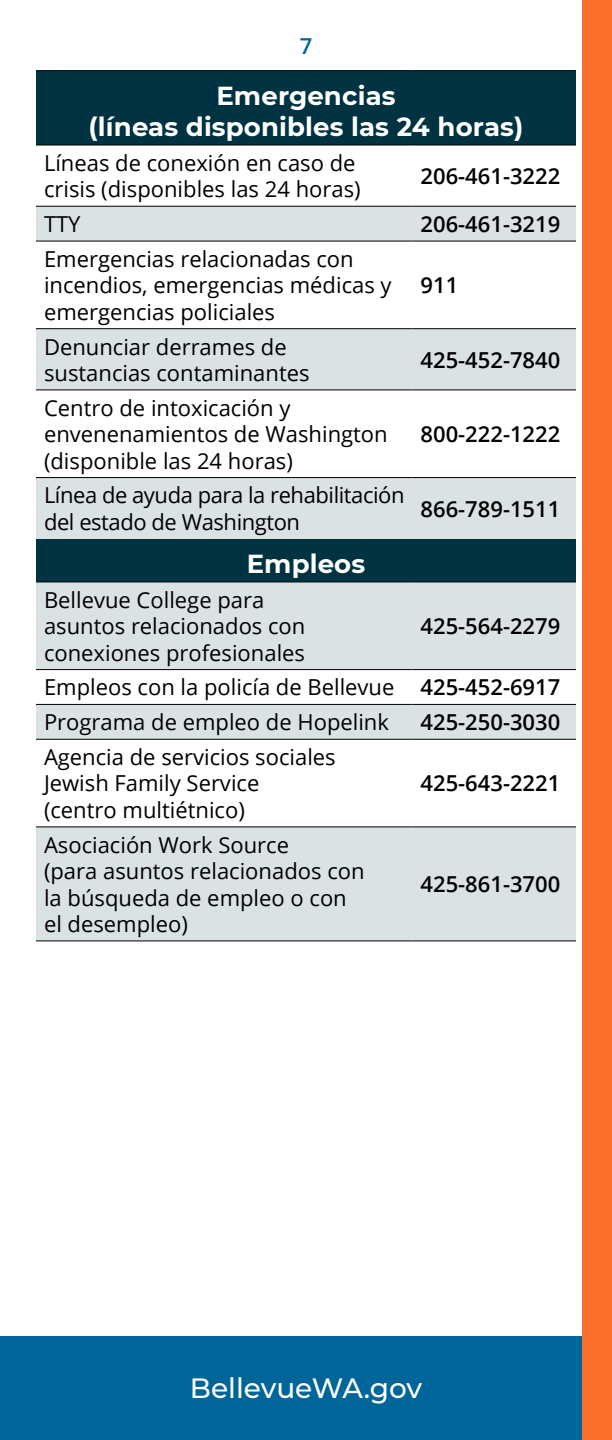
<style>
.page{position:relative;width:612px;height:1440px;background:#fff}
.page>*{position:absolute;margin:0;border:0;box-sizing:border-box;transform-origin:0 0}
.t1{font:500 28px "Montserrat";color:#fff}
.subheads_in_table{font:700 26px/31.2px "Montserrat";letter-spacing:.005em;color:#fff;text-align:center}
.text{font:22px/26.4px "Open Sans";color:#000}
.phone_number{font:600 22px "Open Sans";color:#000}
.text-2{font:22px/26.4px "Open Sans";letter-spacing:-.02em;color:#000}
.t2{font:600 22px "Open Sans";color:#006598}
</style>
<div class="page">
<div style="left:0;top:1336px;width:612px;height:104px;background:#006598"></div>
<div style="left:36px;top:71px;width:540px;height:74px;background:#003341"></div>
<svg style="left:36px;top:207px;width:540px;height:734px;fill:#dbe2e3"></svg>
<hr style="left:36px;top:145px;width:377px;height:1px;background:#000">
<hr style="left:413px;top:145px;width:163px;height:1px;background:#000">
<hr style="left:36px;top:206px;width:377px;height:1px;background:#000">
<hr style="left:413px;top:206px;width:163px;height:1px;background:#000">
<hr style="left:36px;top:241px;width:377px;height:1px;background:#000">
<hr style="left:413px;top:241px;width:163px;height:1px;background:#000">
<hr style="left:36px;top:328px;width:377px;height:1px;background:#000">
<hr style="left:413px;top:328px;width:163px;height:1px;background:#000">
<hr style="left:36px;top:390px;width:377px;height:1px;background:#000">
<hr style="left:413px;top:390px;width:163px;height:1px;background:#000">
<hr style="left:36px;top:582px;width:377px;height:1px;background:#000">
<hr style="left:413px;top:582px;width:163px;height:1px;background:#000">
<hr style="left:36px;top:669px;width:377px;height:1px;background:#000">
<hr style="left:413px;top:669px;width:163px;height:1px;background:#000">
<hr style="left:36px;top:704px;width:377px;height:1px;background:#000">
<hr style="left:413px;top:704px;width:163px;height:1px;background:#000">
<hr style="left:36px;top:739px;width:377px;height:1px;background:#000">
<hr style="left:413px;top:739px;width:163px;height:1px;background:#000">
<hr style="left:36px;top:827px;width:377px;height:1px;background:#000">
<hr style="left:413px;top:827px;width:163px;height:1px;background:#000">
<hr style="left:36px;top:477px;width:377px;height:1px;background:#000">
<hr style="left:413px;top:477px;width:163px;height:1px;background:#000">
<hr style="left:36px;top:70px;width:377px;height:1px;background:#000">
<hr style="left:413px;top:70px;width:163px;height:1px;background:#000">
<hr style="left:36px;top:941px;width:377px;height:1px;background:#000">
<hr style="left:413px;top:941px;width:163px;height:1px;background:#000">
<div style="left:582px;top:0;width:30px;height:1440px;background:#f96e28"></div>
<p class="t2" style="left:300px;top:31px;width:14px">7</p>
<h3 class="subheads_in_table" style="left:89px;top:79px;width:436px">Emergencias<br>(líneas disponibles las 24 horas)</h3>
<p class="text" style="left:44px;top:149px;width:318px">Líneas de conexión en caso de crisis (disponibles las 24 horas)</p>
<p class="phone_number" style="left:421px;top:161px;width:141px">206-461-3222</p>
<p class="text" style="left:44px;top:210px;width:38px">TTY</p>
<p class="phone_number" style="left:421px;top:209px;width:141px">206-461-3219</p>
<p class="text" style="left:44px;top:245px;width:349px">Emergencias relacionadas con incendios, emergencias médicas y emergencias policiales</p>
<p class="phone_number" style="left:421px;top:270px;width:39px">911</p>
<p class="text" style="left:44px;top:333px;width:267px">Denunciar derrames de sustancias contaminantes</p>
<p class="text" style="left:44px;top:394px;width:345px">Centro de intoxicación y envenenamientos de Washington (disponible las 24 horas)</p>
<p class="text-2" style="left:44px;top:482px;width:362px">Línea de ayuda para la rehabilitación del estado de Washington</p>
<h3 class="subheads_in_table" style="left:247px;top:547px;width:120px">Empleos</h3>
<p class="text" style="left:44px;top:586px;width:263px">Bellevue College para asuntos relacionados con conexiones profesionales</p>
<p class="phone_number" style="left:421px;top:345px;width:141px">425-452-7840</p>
<p class="phone_number" style="left:421px;top:419px;width:141px">800-222-1222</p>
<p class="phone_number" style="left:421px;top:494px;width:141px">866-789-1511</p>
<p class="phone_number" style="left:421px;top:611px;width:141px">425-564-2279</p>
<p class="text" style="left:44px;top:674px;width:352px">Empleos con la policía de Bellevue</p>
<p class="phone_number" style="left:421px;top:672px;width:141px">425-452-6917</p>
<p class="text" style="left:44px;top:709px;width:347px">Programa de empleo de Hopelink</p>
<p class="phone_number" style="left:421px;top:707px;width:141px">425-250-3030</p>
<p class="text" style="left:44px;top:743px;width:293px">Agencia de servicios sociales<br>Jewish Family Service (centro multiétnico)</p>
<p class="phone_number" style="left:421px;top:768px;width:141px">425-643-2221</p>
<p class="text" style="left:44px;top:831px;width:322px">Asociación Work Source<br>(para asuntos relacionados con la búsqueda de empleo o con el desempleo)</p>
<p class="phone_number" style="left:421px;top:869px;width:141px">425-861-3700</p>
<p class="t1" style="left:190px;top:1368px;width:234px">BellevueWA.gov</p>
</div>
